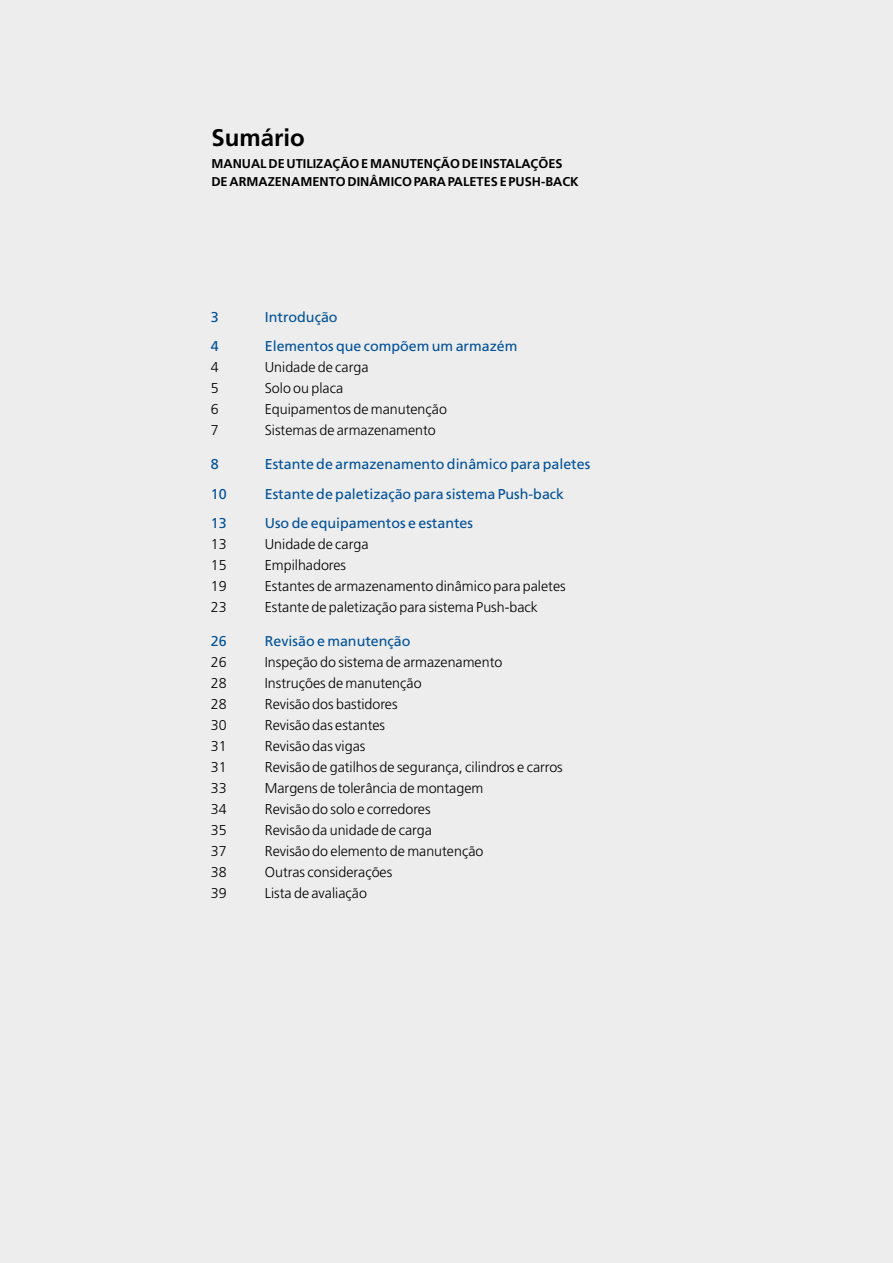
<style>
.page{position:relative;width:893px;height:1263px;background:#ededed}
.page>*{position:absolute;margin:0;border:0;box-sizing:border-box;transform-origin:0 0}
.t1{font:700 24px "Frutiger LT Std";color:#000}
.t2{font:300 14.25px "Frutiger LT Std";color:#000}
.t3{font:14.25px "Frutiger LT Std";color:#005098}
.t4{font:700 12.75px/18px "Frutiger LT Std";color:#000}
</style>
<div class="page">
<h1 class="t1" style="left:211px;top:124px;width:95px">Sumário</h1>
<p class="t4" style="left:211px;top:155px;width:369px">MANUAL DE UTILIZAÇÃO E MANUTENÇÃO DE INSTALAÇÕES<br>DE ARMAZENAMENTO DINÂMICO PARA PALETES E PUSH-BACK</p>
<p class="t3" style="left:211px;top:309px;width:9px">3</p>
<p class="t3" style="left:265px;top:309px;width:74px">Introdução</p>
<p class="t3" style="left:211px;top:338px;width:9px">4</p>
<p class="t3" style="left:265px;top:338px;width:254px">Elementos que compõem um armazém</p>
<p class="t2" style="left:211px;top:359px;width:9px">4</p>
<p class="t2" style="left:265px;top:359px;width:105px">Unidade de carga</p>
<p class="t2" style="left:211px;top:380px;width:9px">5</p>
<p class="t2" style="left:265px;top:380px;width:80px">Solo ou placa</p>
<p class="t2" style="left:211px;top:401px;width:9px">6</p>
<p class="t2" style="left:265px;top:401px;width:184px">Equipamentos de manutenção</p>
<p class="t2" style="left:211px;top:422px;width:9px">7</p>
<p class="t2" style="left:265px;top:422px;width:173px">Sistemas de armazenamento</p>
<p class="t3" style="left:211px;top:456px;width:9px">8</p>
<p class="t3" style="left:265px;top:456px;width:327px">Estante de armazenamento dinâmico para paletes</p>
<p class="t3" style="left:211px;top:485px;width:17px">10</p>
<p class="t3" style="left:265px;top:485px;width:301px">Estante de paletização para sistema Push-back</p>
<p class="t3" style="left:211px;top:515px;width:17px">13</p>
<p class="t3" style="left:265px;top:515px;width:210px">Uso de equipamentos e estantes</p>
<p class="t2" style="left:211px;top:536px;width:17px">13</p>
<p class="t2" style="left:265px;top:536px;width:105px">Unidade de carga</p>
<p class="t2" style="left:211px;top:557px;width:17px">15</p>
<p class="t2" style="left:265px;top:557px;width:83px">Empilhadores</p>
<p class="t2" style="left:211px;top:578px;width:17px">19</p>
<p class="t2" style="left:265px;top:578px;width:302px">Estantes de armazenamento dinâmico para paletes</p>
<p class="t2" style="left:211px;top:599px;width:17px">23</p>
<p class="t2" style="left:265px;top:599px;width:275px">Estante de paletização para sistema Push-back</p>
<p class="t3" style="left:211px;top:633px;width:17px">26</p>
<p class="t3" style="left:265px;top:633px;width:147px">Revisão e manutenção</p>
<p class="t2" style="left:211px;top:654px;width:17px">26</p>
<p class="t2" style="left:265px;top:654px;width:239px">Inspeção do sistema de armazenamento</p>
<p class="t2" style="left:211px;top:675px;width:17px">28</p>
<p class="t2" style="left:265px;top:675px;width:158px">Instruções de manutenção</p>
<p class="t2" style="left:211px;top:696px;width:17px">28</p>
<p class="t2" style="left:265px;top:696px;width:134px">Revisão dos bastidores</p>
<p class="t2" style="left:211px;top:717px;width:17px">30</p>
<p class="t2" style="left:265px;top:717px;width:122px">Revisão das estantes</p>
<p class="t2" style="left:211px;top:738px;width:17px">31</p>
<p class="t2" style="left:265px;top:738px;width:102px">Revisão das vigas</p>
<p class="t2" style="left:211px;top:759px;width:17px">31</p>
<p class="t2" style="left:265px;top:759px;width:300px">Revisão de gatilhos de segurança, cilindros e carros</p>
<p class="t2" style="left:211px;top:780px;width:17px">33</p>
<p class="t2" style="left:265px;top:780px;width:220px">Margens de tolerância de montagem</p>
<p class="t2" style="left:211px;top:801px;width:17px">34</p>
<p class="t2" style="left:265px;top:801px;width:167px">Revisão do solo e corredores</p>
<p class="t2" style="left:211px;top:822px;width:17px">35</p>
<p class="t2" style="left:265px;top:822px;width:169px">Revisão da unidade de carga</p>
<p class="t2" style="left:211px;top:843px;width:17px">37</p>
<p class="t2" style="left:265px;top:843px;width:220px">Revisão do elemento de manutenção</p>
<p class="t2" style="left:211px;top:864px;width:17px">38</p>
<p class="t2" style="left:265px;top:864px;width:129px">Outras considerações</p>
<p class="t2" style="left:211px;top:885px;width:17px">39</p>
<p class="t2" style="left:265px;top:885px;width:104px">Lista de avaliação</p>
</div>
